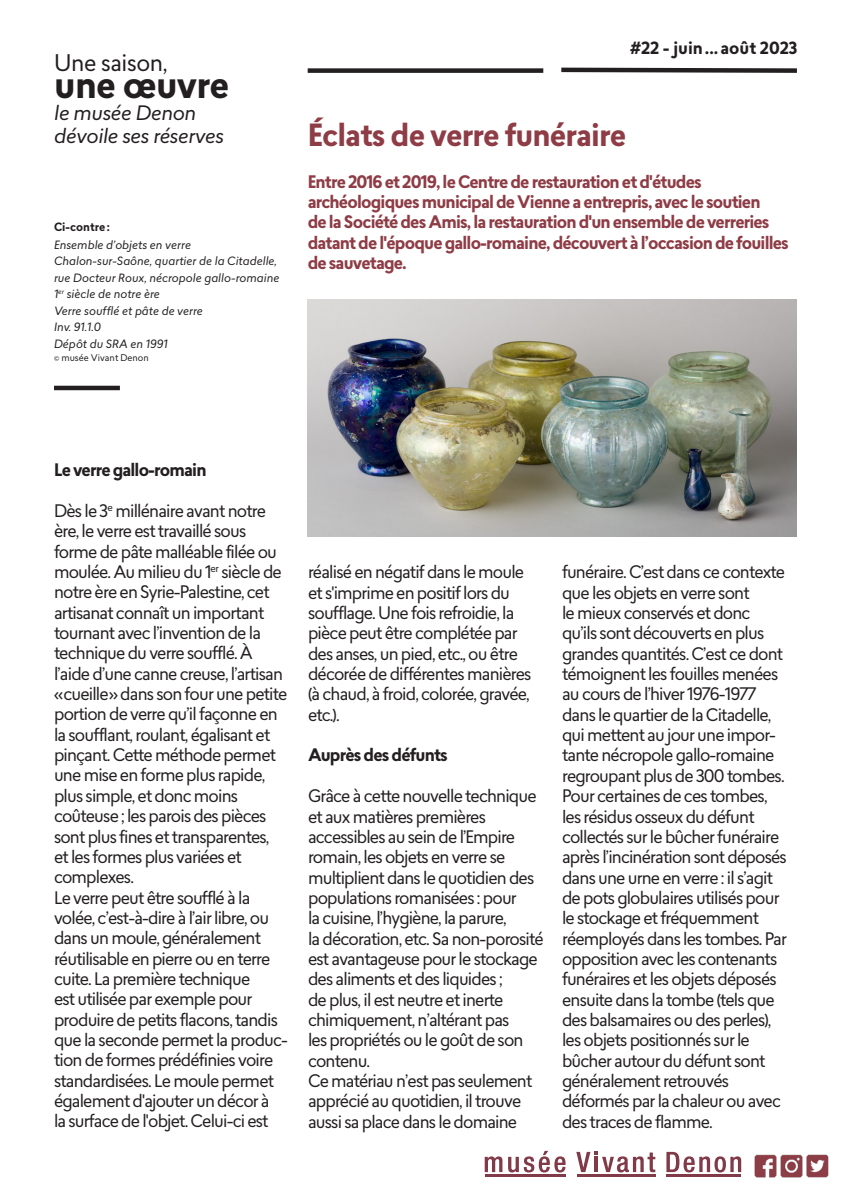
<style>
.page{position:relative;width:851px;height:1193px;background:#fff}
.page>*{position:absolute;margin:0;border:0;box-sizing:border-box;transform-origin:0 0}
.t1{font:700 36px "Lasiver";letter-spacing:-.02em;color:#231f20}
.t2{font:700 30px "Lasiver";letter-spacing:-.03em;color:#8e3c45}
.t3{font:22.5px "Lasiver";letter-spacing:-.02em;color:#231f20}
.t4{font:italic 19.5px "Lasiver";letter-spacing:-.02em;color:#231f20}
.t5{font:16.95px/20.4px "Lasiver";letter-spacing:-.05em;color:#231f20}
.t6{font:700 16.95px/20.4px "Lasiver";letter-spacing:-.05em;color:#8e3c45}
.t7{font:700 16.95px "Lasiver";letter-spacing:-.05em;color:#231f20}
.t8{font:700 16.5px "Lasiver";color:#231f20}
.t9{font:italic 11.25px/16.5px "Lasiver";color:#231f20}
.t10{font:700 11.25px "Lasiver";color:#231f20}
.t11{font:9px "Lasiver";color:#231f20}
</style>
<div class="page">
<div style="left:307px;top:68px;width:236px;height:5px;background:#231f20"></div>
<svg style="left:561px;top:67px;width:236px;height:6px"></svg>
<svg style="left:576px;top:1151px;width:79px;height:21px"></svg>
<svg style="left:484px;top:1156px;width:18px;height:16px"></svg>
<svg style="left:508px;top:1151px;width:57px;height:21px"></svg>
<hr style="left:484px;top:1174px;width:81px;height:3px;background:#813b48">
<hr style="left:666px;top:1174px;width:75px;height:3px;background:#813b48">
<hr style="left:576px;top:1174px;width:79px;height:3px;background:#813b48">
<svg style="left:666px;top:1152px;width:75px;height:20px"></svg>
<img style="left:754px;top:1154px;width:23px;height:24px">
<img style="left:780px;top:1154px;width:23px;height:24px">
<img style="left:806px;top:1154px;width:23px;height:24px">
<hr style="left:54px;top:386px;width:66px;height:4px;background:#231f20">
<img style="left:307px;top:300px;width:489px;height:237px">
<p class="t8" style="left:630px;top:36px;width:169px">#22 - juin...août 2023</p>
<p class="t3" style="left:54px;top:47px;width:115px">Une saison,</p>
<p class="t1" style="left:54px;top:59px;width:177px">une œuvre</p>
<p class="t4" style="left:54px;top:100px;width:144px">le musée Denon</p>
<p class="t4" style="left:54px;top:122px;width:171px">dévoile ses réserves</p>
<p class="t2" style="left:307px;top:113px;width:320px">Éclats de verre funéraire</p>
<p class="t6" style="left:307px;top:172px;width:482px">Entre 2016 et 2019, le Centre de restauration et d'études archéologiques municipal de Vienne a entrepris, avec le soutien<br>de la Société des Amis, la restauration d'un ensemble de verreries datant de l'époque gallo-romaine, découvert à l’occasion de fouilles de sauvetage.</p>
<p class="t10" style="left:54px;top:218px;width:57px">Ci-contre:</p>
<p class="t9" style="left:54px;top:236px;width:138px">Ensemble d’objets en verre</p>
<p class="t9" style="left:54px;top:253px;width:227px">Chalon-sur-Saône, quartier de la Citadelle, rue Docteur Roux, nécropole gallo-romaine</p>
<p class="t9" style="left:54px;top:286px;width:107px">1<sup>er</sup> siècle de notre ère</p>
<p class="t9" style="left:54px;top:302px;width:150px">Verre soufflé et pâte de verre</p>
<p class="t9" style="left:54px;top:319px;width:49px">Inv. 91.1.0</p>
<p class="t9" style="left:54px;top:335px;width:115px">Dépôt du SRA en 1991</p>
<p class="t11" style="left:54px;top:352px;width:96px">© musée Vivant Denon</p>
<p class="t7" style="left:54px;top:458px;width:154px">Le verre gallo-romain</p>
<p class="t5" style="left:54px;top:500px;width:235px">Dès le 3<sup>e</sup> millénaire avant notre ère, le verre est travaillé sous forme de pâte malléable filée ou moulée. Au milieu du 1<sup>er</sup> siècle de notre ère en Syrie-Palestine, cet artisanat connaît un important tournant avec l’invention de la technique du verre soufflé. À l’aide d’une canne creuse, l’artisan «cueille» dans son four une petite portion de verre qu’il façonne en la soufflant, roulant, égalisant et pinçant. Cette méthode permet une mise en forme plus rapide, plus simple, et donc moins coûteuse ; les parois des pièces sont plus fines et transparentes, et les formes plus variées et complexes.</p>
<p class="t5" style="left:54px;top:887px;width:235px">Le verre peut être soufflé à la volée, c’est-à-dire à l’air libre, ou dans un moule, généralement réutilisable en pierre ou en terre cuite. La première technique<br>est utilisée par exemple pour produire de petits flacons, tandis que la seconde permet la produc&shy;tion de formes prédéfinies voire standardisées. Le moule permet également d'ajouter un décor à<br>la surface de l'objet. Celui-ci est</p>
<p class="t5" style="left:308px;top:562px;width:225px">réalisé en négatif dans le moule et s'imprime en positif lors du soufflage. Une fois refroidie, la pièce peut être complétée par des anses, un pied, etc., ou être décorée de différentes manières (à chaud, à froid, colorée, gravée, etc.).</p>
<p class="t7" style="left:308px;top:743px;width:141px">Auprès des défunts</p>
<p class="t5" style="left:308px;top:785px;width:237px">Grâce à cette nouvelle technique et aux matières premières accessibles au sein de l’Empire romain, les objets en verre se multiplient dans le quotidien des populations romanisées : pour<br>la cuisine, l’hygiène, la parure,<br>la décoration, etc. Sa non-porosité est avantageuse pour le stockage des aliments et des liquides ;<br>de plus, il est neutre et inerte chimiquement, n’altérant pas<br>les propriétés ou le goût de son contenu.</p>
<p class="t5" style="left:308px;top:1070px;width:226px">Ce matériau n’est pas seulement apprécié au quotidien, il trouve aussi sa place dans le domaine</p>
<p class="t5" style="left:562px;top:562px;width:226px">funéraire. C’est dans ce contexte que les objets en verre sont<br>le mieux conservés et donc qu’ils sont découverts en plus grandes quantités. C’est ce dont témoignent les fouilles menées au cours de l’hiver 1976-1977 dans le quartier de la Citadelle, qui mettent au jour une impor&shy;tante nécropole gallo-romaine regroupant plus de 300 tombes.<br>Pour certaines de ces tombes, les résidus osseux du défunt collectés sur le bûcher funéraire après l’incinération sont déposés dans une urne en verre : il s’agit de pots globulaires utilisés pour le stockage et fréquemment réemployés dans les tombes. Par opposition avec les contenants funéraires et les objets déposés ensuite dans la tombe (tels que des balsamaires ou des perles), les objets positionnés sur le bûcher autour du défunt sont généralement retrouvés déformés par la chaleur ou avec des traces de flamme.</p>
</div>
